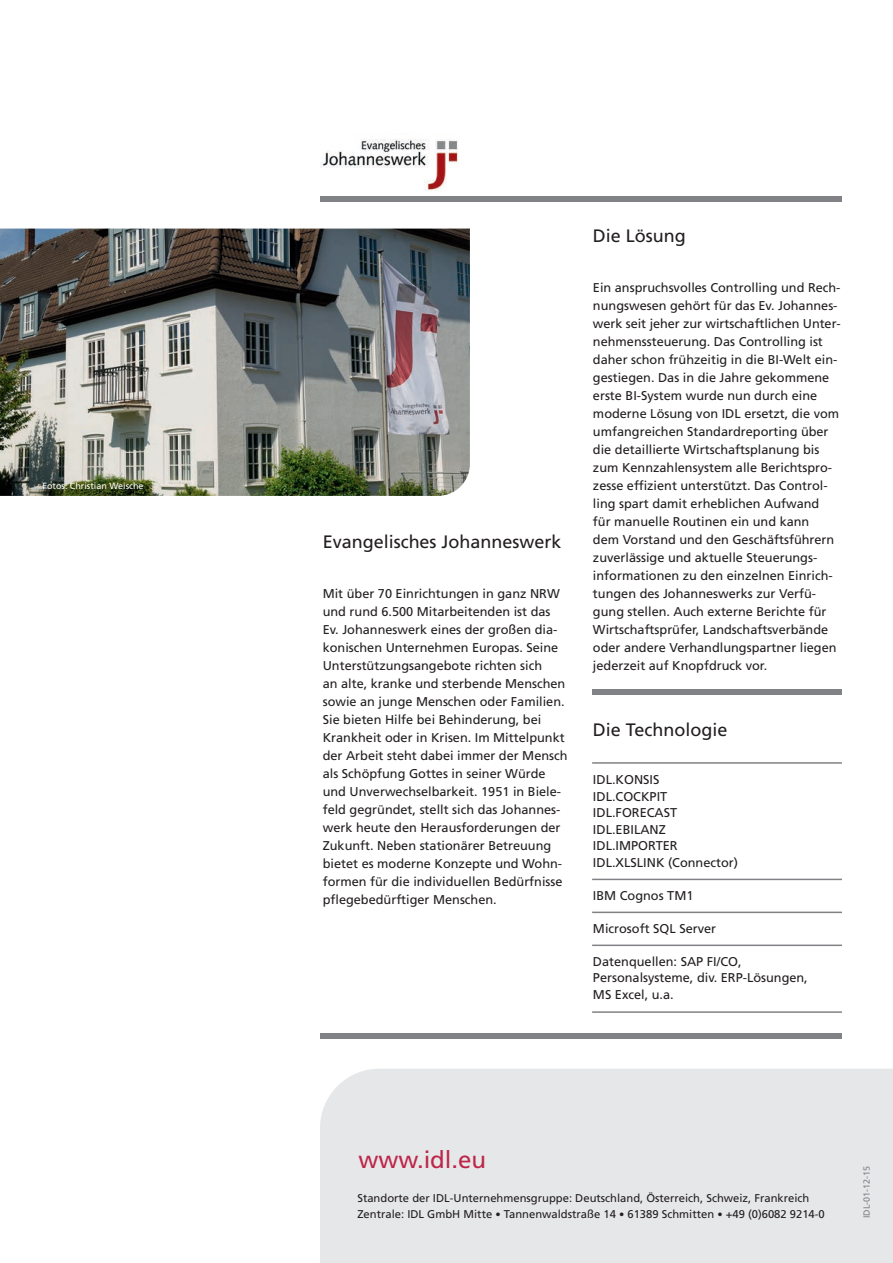
<style>
.page{position:relative;width:893px;height:1263px;background:#fff}
.page>*{position:absolute;margin:0;border:0;box-sizing:border-box;transform-origin:0 0}
.t1{font:24px "Frutiger";color:#bd2648}
.t2{font:18px "Frutiger";color:#231f20}
.t3{font:12.75px/18px "Frutiger";color:#231f20}
.t4{font:11.25px/16.5px "Frutiger";color:#231f20}
.t5{font:9px "Frutiger";color:#fff}
.t6{font:9px "Frutiger";color:#808285}
.s1{font-size:10.5px}
</style>
<div class="page">
<div style="left:320px;top:1069px;width:573px;height:194px;background:#e6e7e9"></div>
<div style="left:320px;top:1033px;width:522px;height:6px;background:#808285"></div>
<img style="left:320px;top:139px;width:138px;height:52px">
<img style="left:0;top:229px;width:470px;height:267px">
<div style="left:320px;top:196px;width:522px;height:6px;background:#808285"></div>
<hr style="left:592px;top:762px;width:250px;height:2px;background:#808285">
<hr style="left:592px;top:879px;width:250px;height:1px;background:#808285">
<hr style="left:592px;top:911px;width:250px;height:2px;background:#808285">
<hr style="left:592px;top:944px;width:250px;height:2px;background:#808285">
<hr style="left:592px;top:1011px;width:250px;height:2px;background:#808285">
<div style="left:592px;top:689px;width:250px;height:6px;background:#808285"></div>
<p class="t5" style="left:43px;top:482px;width:103px">Fotos: Christian Weische</p>
<h2 class="t2" style="left:323px;top:535px;width:240px">Evangelisches Johanneswerk</h2>
<p class="t3" style="left:323px;top:586px;width:246px">Mit über 70 Einrichtungen in ganz NRW und rund 6.500 Mitarbeitenden ist das Ev. Johanneswerk eines der großen dia&shy;konischen Unternehmen Europas. Seine Unterstützungsangebote richten sich<br>an alte, kranke und sterbende Menschen sowie an junge Menschen oder Familien.<br>Sie bieten Hilfe bei Behinderung, bei Krankheit oder in Krisen. Im Mittelpunkt der Arbeit steht dabei immer der Mensch als Schöpfung Gottes in seiner Würde und Unverwechselbarkeit. 1951 in Biele&shy;feld gegründet, stellt sich das Johannes&shy;werk heute den Herausforderungen der Zukunft. Neben stationärer Betreuung bietet es moderne Konzepte und Wohn&shy;formen für die individuellen Bedürfnisse pflegebedürftiger Menschen.</p>
<h2 class="t2" style="left:593px;top:229px;width:94px">Die Lösung</h2>
<p class="t3" style="left:593px;top:280px;width:249px">Ein anspruchsvolles Controlling und Rech&shy;nungswesen gehört für das Ev. Johannes&shy;werk seit jeher zur wirtschaftlichen Unter&shy;nehmenssteuerung. Das Controlling ist daher schon frühzeitig in die BI-Welt ein&shy;gestiegen. Das in die Jahre gekommene erste BI-System wurde nun durch eine moderne Lösung von IDL ersetzt, die vom umfangreichen Standardreporting über die detaillierte Wirtschaftsplanung bis zum Kennzahlensystem alle Berichtspro&shy;zesse effizient unterstützt. Das Control&shy;ling spart damit erheblichen Aufwand<br>für manuelle Routinen ein und kann<br>dem Vorstand und den Geschäftsführern zuverlässige und aktuelle Steuerungs&shy;informationen zu den einzelnen Einrich&shy;tungen des Johanneswerks zur Verfü&shy;gung stellen. Auch externe Berichte für Wirtschaftsprüfer, Landschaftsverbände oder andere Verhandlungspartner liegen jederzeit auf Knopfdruck vor.</p>
<h2 class="t2" style="left:593px;top:722px;width:136px">Die Technologie</h2>
<p class="t3" style="left:593px;top:773px;width:147px;line-height:16.5px">IDL.KONSIS<br>IDL.COCKPIT<br>IDL.FORECAST<br>IDL.EBILANZ<br>IDL.IMPORTER<br>IDL.XLSLINK (Connector)</p>
<p class="t3" style="left:593px;top:887px;width:102px">IBM Cognos TM1</p>
<p class="t3" style="left:593px;top:920px;width:125px">Microsoft SQL Server</p>
<p class="t3" style="left:593px;top:954px;width:216px;line-height:16.5px">Datenquellen: SAP FI/CO,<br>Personalsysteme, div. ERP-Lösungen,<br>MS Excel, u.a.</p>
<h1 class="t1" style="left:358px;top:1150px;width:129px">www.idl.eu</h1>
<p class="t4" style="left:357px;top:1191px;width:469px">Standorte der IDL-Unternehmensgruppe: Deutschland, Österreich, Schweiz, Frankreich<br>Zentrale: IDL GmbH Mitte <span class="s1">•</span> Tannenwaldstraße 14 <span class="s1">•</span> 61389 Schmitten <span class="s1">•</span> +49 (0)6082 9214-0</p>
<p class="t6" style="left:863px;top:1218px;width:54px;rotate:-90deg">IDL-01-12-15</p>
</div>
